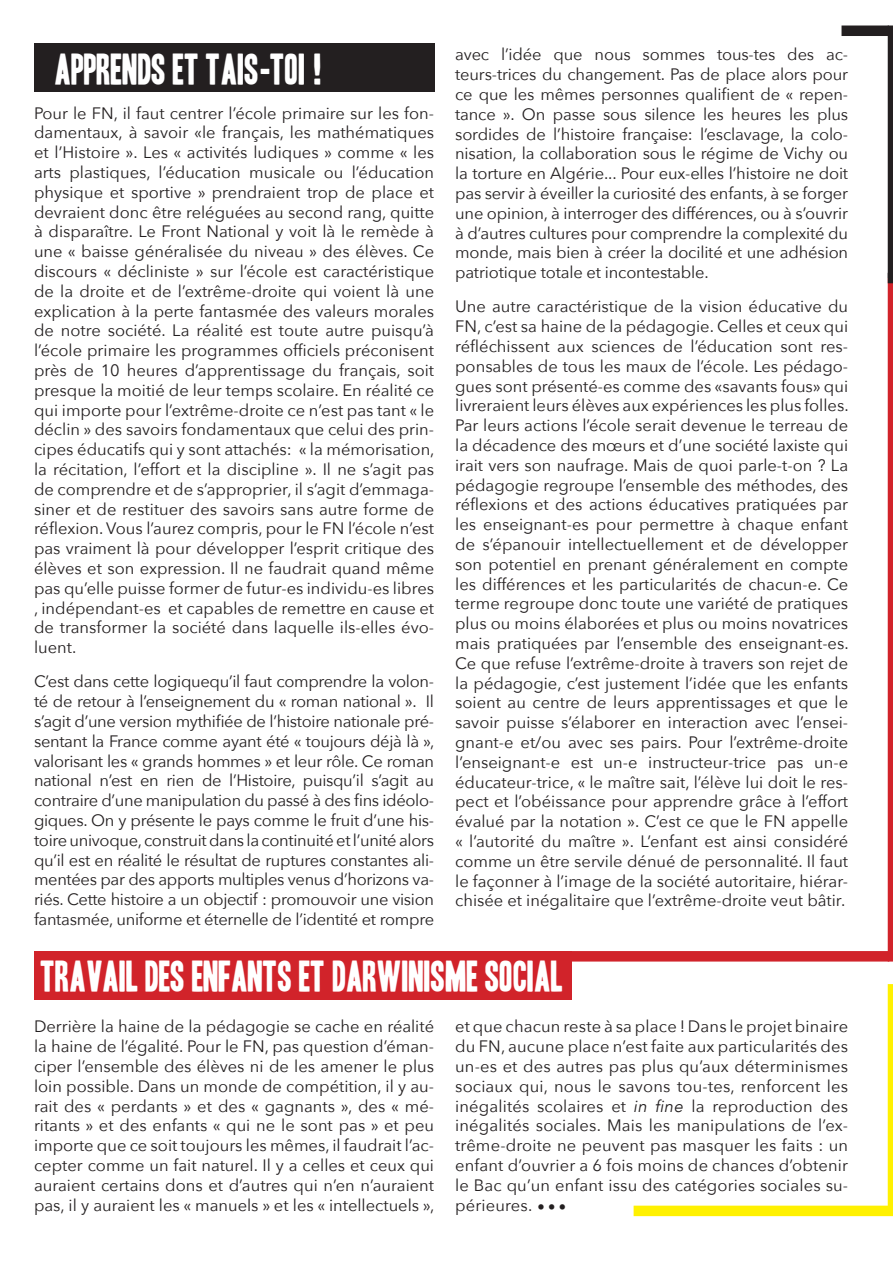
<style>
.page{position:relative;width:893px;height:1263px;background:#fff}
.page>*{position:absolute;margin:0;border:0;box-sizing:border-box;transform-origin:0 0}
.t1{font:46.5px "Minion Pro";color:#231f20}
.t2{font:37.5px "Headline One HPLHS";color:#fff}
.t3{font:16.5px/19.8px "Avenir Next";color:#231f20;text-align:justify}
.s1{font-style:italic}
</style>
<div class="page">
<div style="left:34px;top:44px;width:400px;height:48px;background:#231f20"></div>
<div style="left:34px;top:951px;width:538px;height:48px;background:#d1232a"></div>
<div style="left:888px;top:984px;width:5px;height:227px;background:#fff101"></div>
<div style="left:572px;top:951px;width:317px;height:10px;background:#d1232a"></div>
<div style="left:888px;top:278px;width:5px;height:683px;background:#d1232a"></div>
<div style="left:888px;top:273px;width:5px;height:10px;background:#231f20"></div>
<div style="left:888px;top:26px;width:5px;height:252px;background:#231f20"></div>
<div style="left:841px;top:26px;width:48px;height:10px;background:#231f20"></div>
<div style="left:634px;top:1205px;width:259px;height:11px;background:#fff101"></div>
<p class="t3" style="left:455px;top:44px;width:394px">avec l’idée que nous sommes tous-tes des ac&shy;teurs-trices du changement. Pas de place alors pour ce que les mêmes personnes qualifient de « repen&shy;tance ». On passe sous silence les heures les plus sordides de l’histoire française: l’esclavage, la colo&shy;nisation, la collaboration sous le régime de Vichy ou la torture en Algérie... Pour eux-elles l’histoire ne doit pas servir à éveiller la curiosité des enfants, à se forger une opinion, à interroger des différences, ou à s’ouvrir à d’autres cultures pour comprendre la complexité du monde, mais bien à créer la docilité et une adhésion patriotique totale et incontestable.</p>
<p class="t3" style="left:455px;top:296px;width:395px">Une autre caractéristique de la vision éducative du FN, c’est sa haine de la pédagogie. Celles et ceux qui réfléchissent aux sciences de l’éducation sont res&shy;ponsables de tous les maux de l’école. Les pédago&shy;gues sont présenté-es comme des «savants fous» qui livreraient leurs élèves aux expériences les plus folles.<br>Par leurs actions l’école serait devenue le terreau de la décadence des mœurs et d’une société laxiste qui irait vers son naufrage. Mais de quoi parle-t-on ? La pédagogie regroupe l’ensemble des méthodes, des réflexions et des actions éducatives pratiquées par les enseignant-es pour permettre à chaque enfant de s’épanouir intellectuellement et de développer son potentiel en prenant généralement en compte les différences et les particularités de chacun-e. Ce terme regroupe donc toute une variété de pratiques plus ou moins élaborées et plus ou moins novatrices mais pratiquées par l’ensemble des enseignant-es.<br>Ce que refuse l’extrême-droite à travers son rejet de la pédagogie, c’est justement l’idée que les enfants soient au centre de leurs apprentissages et que le savoir puisse s’élaborer en interaction avec l’ensei&shy;gnant-e et/ou avec ses pairs. Pour l’extrême-droite l’enseignant-e est un-e instructeur-trice pas un-e éducateur-trice, « le maître sait, l’élève lui doit le res&shy;pect et l’obéissance pour apprendre grâce à l’effort évalué par la notation ». C’est ce que le FN appelle « l’autorité du maître ». L’enfant est ainsi considéré comme un être servile dénué de personnalité. Il faut le façonner à l’image de la société autoritaire, hiérar&shy;chisée et inégalitaire que l’extrême-droite veut bâtir.</p>
<p class="t2" style="left:55px;top:51px;width:271px">APPRENDS ET TAIS-TOI !</p>
<p class="t3" style="left:34px;top:102px;width:402px">Pour le FN, il faut centrer l’école primaire sur les fon&shy;damentaux, à savoir «le français, les mathématiques et l’Histoire ». Les « activités ludiques » comme « les arts plastiques, l’éducation musicale ou l’éducation physique et sportive » prendraient trop de place et devraient donc être reléguées au second rang, quitte à disparaître. Le Front National y voit là le remède à une « baisse généralisée du niveau » des élèves. Ce discours « décliniste » sur l’école est caractéristique de la droite et de l’extrême-droite qui voient là une explication à la perte fantasmée des valeurs morales de notre société. La réalité est toute autre puisqu’à l’école primaire les programmes officiels préconisent près de 10 heures d’apprentissage du français, soit presque la moitié de leur temps scolaire. En réalité ce qui importe pour l’extrême-droite ce n’est pas tant « le déclin » des savoirs fondamentaux que celui des prin&shy;cipes éducatifs qui y sont attachés: « la mémorisation, la récitation, l’effort et la discipline ». Il ne s’agit pas de comprendre et de s’approprier, il s’agit d’emmaga&shy;siner et de restituer des savoirs sans autre forme de réflexion. Vous l’aurez compris, pour le FN l’école n’est pas vraiment là pour développer l’esprit critique des élèves et son expression. Il ne faudrait quand même pas qu’elle puisse former de futur-es individu-es libres , indépendant-es et capables de remettre en cause et de transformer la société dans laquelle ils-elles évo&shy;luent.</p>
<p class="t3" style="left:34px;top:671px;width:402px">C’est dans cette logiquequ’il faut comprendre la volon&shy;té de retour à l’enseignement du « roman national ». Il s’agit d’une version mythifiée de l’histoire nationale pré&shy;sentant la France comme ayant été « toujours déjà là », valorisant les « grands hommes » et leur rôle. Ce roman national n’est en rien de l’Histoire, puisqu’il s’agit au contraire d’une manipulation du passé à des fins idéolo&shy;giques. On y présente le pays comme le fruit d’une his&shy;toire univoque, construit dans la continuité et l’unité alors qu’il est en réalité le résultat de ruptures constantes ali&shy;mentées par des apports multiples venus d’horizons va&shy;riés. Cette histoire a un objectif : promouvoir une vision fantasmée, uniforme et éternelle de l’identité et rompre</p>
<p class="t2" style="left:41px;top:958px;width:524px">TRAVAIL DES ENFANTS ET DARWINISME SOCIAL</p>
<p class="t3" style="left:34px;top:1016px;width:402px">Derrière la haine de la pédagogie se cache en réalité la haine de l’égalité. Pour le FN, pas question d’éman&shy;ciper l’ensemble des élèves ni de les amener le plus loin possible. Dans un monde de compétition, il y au&shy;rait des « perdants » et des « gagnants », des « mé&shy;ritants » et des enfants « qui ne le sont pas » et peu importe que ce soit toujours les mêmes, il faudrait l’ac&shy;cepter comme un fait naturel. Il y a celles et ceux qui auraient certains dons et d’autres qui n’en n’auraient pas, il y auraient les « manuels » et les « intellectuels »,</p>
<p class="t3" style="left:455px;top:1016px;width:394px">et que chacun reste à sa place ! Dans le projet binaire du FN, aucune place n’est faite aux particularités des un-es et des autres pas plus qu’aux déterminismes sociaux qui, nous le savons tou-tes, renforcent les inégalités scolaires et <span class="s1">in fine</span> la reproduction des inégalités sociales. Mais les manipulations de l’ex&shy;trême-droite ne peuvent pas masquer les faits : un enfant d’ouvrier a 6 fois moins de chances d’obtenir le Bac qu’un enfant issu des catégories sociales su&shy;périeures.</p>
<p class="t1" style="left:536px;top:1163px;width:33px">...</p>
</div>
